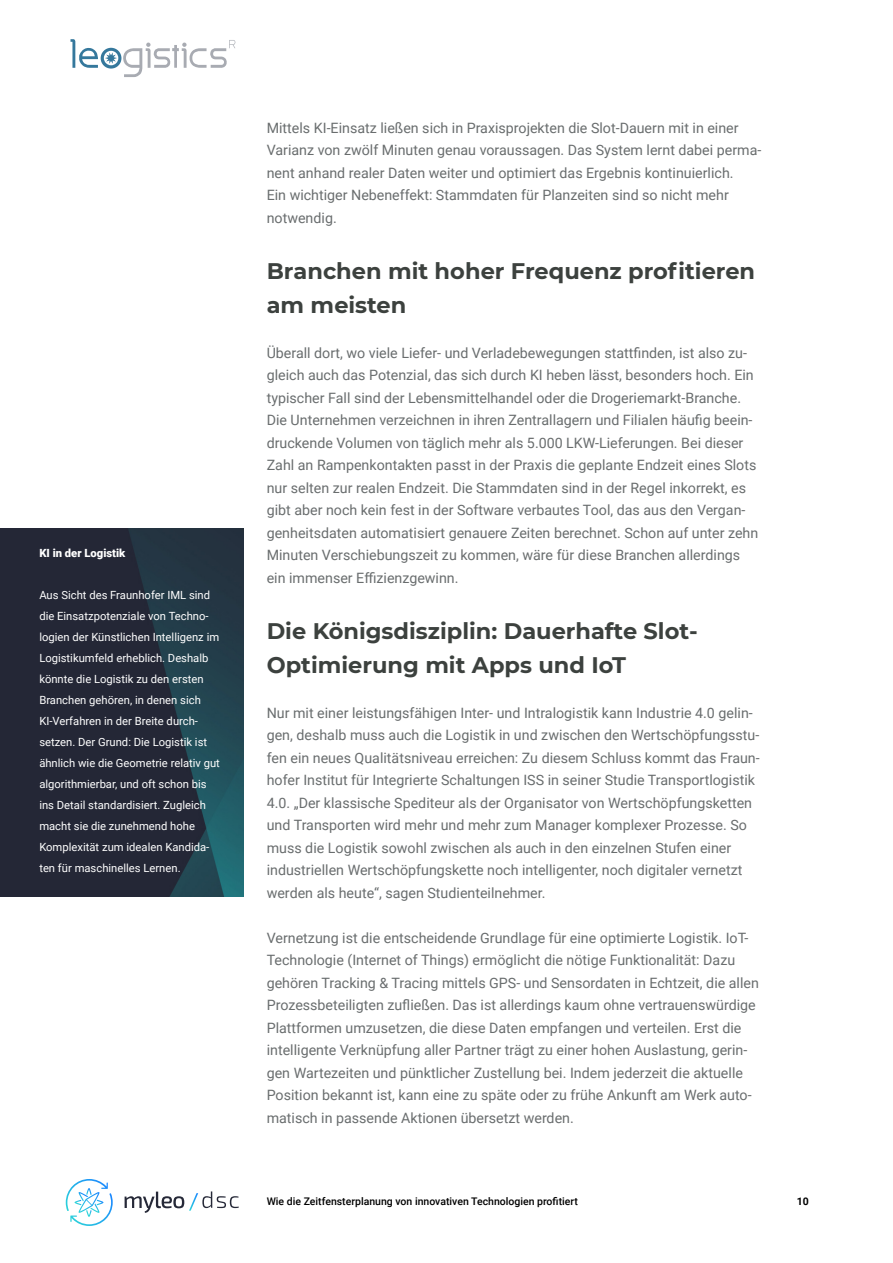
<style>
.page{position:relative;width:893px;height:1263px;background:#fff}
.page>*{position:absolute;margin:0;border:0;box-sizing:border-box;transform-origin:0 0}
.t1{font:700 22.5px/33.8px "Montserrat";color:#3c413e}
.t2{font:14.25px/22.5px "Roboto";color:#696d6e}
.t3{font:11.25px/21px "Roboto";color:#fff}
.t4{font:900 11.25px "Roboto";color:#fff}
.t5{font:500 10.5px "Roboto";color:#000001}
.t6{font:700 10.5px "Roboto";color:#000001}
</style>
<div class="page">
<svg style="left:66px;top:1179px;width:47px;height:47px"></svg>
<svg style="left:125px;top:1191px;width:114px;height:22px"></svg>
<svg style="left:70px;top:39px;width:165px;height:38px"></svg>
<img style="left:0;top:529px;width:244px;height:367px">
<p class="t4" style="left:39px;top:545px;width:88px">KI in der Logistik</p>
<p class="t3" style="left:39px;top:584px;width:182px">Aus Sicht des Fraunhofer IML sind die Einsatzpotenziale von Techno&shy;logien der Künstlichen Intelligenz im Logistikumfeld erheblich. Deshalb könnte die Logistik zu den ersten Branchen gehören, in denen sich KI-Verfahren in der Breite durch&shy;setzen. Der Grund: Die Logistik ist ähnlich wie die Geometrie relativ gut algorithmierbar, und oft schon bis ins Detail standardisiert. Zugleich macht sie die zunehmend hohe Komplexität zum idealen Kandida&shy;ten für maschinelles Lernen.</p>
<p class="t2" style="left:267px;top:116px;width:496px">Mittels KI-Einsatz ließen sich in Praxisprojekten die Slot-Dauern mit in einer Varianz von zwölf Minuten genau voraussagen. Das System lernt dabei perma&shy;nent anhand realer Daten weiter und optimiert das Ergebnis kontinuierlich.<br>Ein wichtiger Nebeneffekt: Stammdaten für Planzeiten sind so nicht mehr notwendig.</p>
<p class="t1" style="left:267px;top:253px;width:490px">Branchen mit hoher Frequenz profitieren am meisten</p>
<p class="t2" style="left:267px;top:341px;width:493px">Überall dort, wo viele Liefer- und Verladebewegungen stattfinden, ist also zu&shy;gleich auch das Potenzial, das sich durch KI heben lässt, besonders hoch. Ein typischer Fall sind der Lebensmittelhandel oder die Drogeriemarkt-Branche.<br>Die Unternehmen verzeichnen in ihren Zentrallagern und Filialen häufig beein&shy;druckende Volumen von täglich mehr als 5.000 LKW-Lieferungen. Bei dieser Zahl an Rampenkontakten passt in der Praxis die geplante Endzeit eines Slots nur selten zur realen Endzeit. Die Stammdaten sind in der Regel inkorrekt, es gibt aber noch kein fest in der Software verbautes Tool, das aus den Vergan&shy;genheitsdaten automatisiert genauere Zeiten berechnet. Schon auf unter zehn Minuten Verschiebungszeit zu kommen, wäre für diese Branchen allerdings ein immenser Effizienzgewinn.</p>
<p class="t1" style="left:267px;top:613px;width:432px">Die Königsdisziplin: Dauerhafte Slot-</p>
<p class="t1" style="left:267px;top:647px;width:361px">Optimierung mit Apps und IoT</p>
<p class="t2" style="left:267px;top:701px;width:494px">Nur mit einer leistungsfähigen Inter- und Intralogistik kann Industrie 4.0 gelin&shy;gen, deshalb muss auch die Logistik in und zwischen den Wertschöpfungsstu&shy;fen ein neues Qualitätsniveau erreichen: Zu diesem Schluss kommt das Fraun&shy;hofer Institut für Integrierte Schaltungen ISS in seiner Studie Transportlogistik 4.0. „Der klassische Spediteur als der Organisator von Wertschöpfungsketten und Transporten wird mehr und mehr zum Manager komplexer Prozesse. So muss die Logistik sowohl zwischen als auch in den einzelnen Stufen einer industriellen Wertschöpfungskette noch intelligenter, noch digitaler vernetzt werden als heute“, sagen Studienteilnehmer.</p>
<p class="t2" style="left:267px;top:926px;width:494px">Vernetzung ist die entscheidende Grundlage für eine optimierte Logistik. IoT-Technologie (Internet of Things) ermöglicht die nötige Funktionalität: Dazu gehören Tracking &amp; Tracing mittels GPS- und Sensordaten in Echtzeit, die allen Prozessbeteiligten zufließen. Das ist allerdings kaum ohne vertrauenswürdige Plattformen umzusetzen, die diese Daten empfangen und verteilen. Erst die intelligente Verknüpfung aller Partner trägt zu einer hohen Auslastung, gerin&shy;gen Wartezeiten und pünktlicher Zustellung bei. Indem jederzeit die aktuelle Position bekannt ist, kann eine zu späte oder zu frühe Ankunft am Werk auto&shy;matisch in passende Aktionen übersetzt werden.</p>
<p class="t5" style="left:267px;top:1194px;width:313px">Wie die Zeitfensterplanung von innovativen Technologien profitiert</p>
<p class="t6" style="left:797px;top:1194px;width:14px">10</p>
</div>
